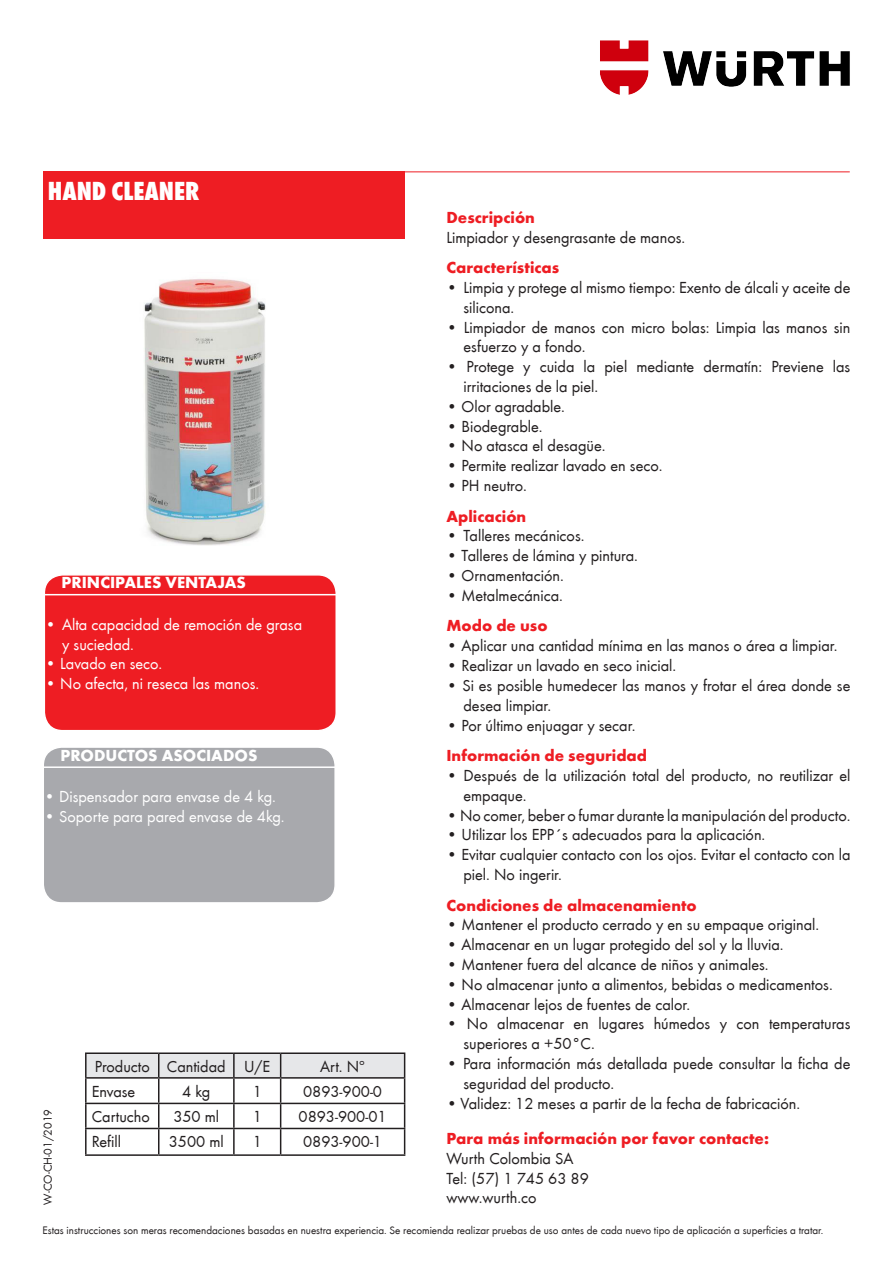
<style>
.page{position:relative;width:893px;height:1263px;background:#fff}
.page>*{position:absolute;margin:0;border:0;box-sizing:border-box;transform-origin:0 0}
.t1{font:800 condensed 27px "Wuerth";color:#fff}
.t2{font:16.5px/19.8px "Wuerth";color:#231f20}
.t3{font:16.5px/19.8px "Wuerth";color:#fff}
.t4{font:700 16.5px "Wuerth";color:#ee1d23}
.t5{font:700 16.5px "Wuerth";color:#fff}
.t6{font:12px "Wuerth";color:#231f20}
.t7{font:11.25px "Wuerth";color:#231f20}
</style>
<div class="page">
<img style="left:600px;top:40px;width:250px;height:55px">
<div style="left:43px;top:172px;width:362px;height:67px;background:#ee1d23"></div>
<hr style="left:358px;top:171px;width:492px;height:1px;background:#ee1d23">
<hr style="left:85px;top:1052px;width:74px;height:2px;background:#231f20">
<hr style="left:85px;top:1054px;width:2px;height:23px;background:#231f20">
<hr style="left:159px;top:1052px;width:75px;height:2px;background:#231f20">
<hr style="left:234px;top:1052px;width:47px;height:2px;background:#231f20">
<hr style="left:281px;top:1052px;width:124px;height:2px;background:#231f20">
<hr style="left:85px;top:1077px;width:74px;height:2px;background:#231f20">
<hr style="left:85px;top:1079px;width:2px;height:24px;background:#231f20">
<hr style="left:85px;top:1103px;width:74px;height:1px;background:#231f20">
<hr style="left:85px;top:1104px;width:2px;height:24px;background:#231f20">
<hr style="left:85px;top:1128px;width:74px;height:1px;background:#231f20">
<hr style="left:85px;top:1129px;width:2px;height:25px;background:#231f20">
<svg style="left:86px;top:1053px;width:319px;height:101px"></svg>
<hr style="left:85px;top:1154px;width:74px;height:2px;background:#231f20">
<hr style="left:159px;top:1154px;width:75px;height:2px;background:#231f20">
<hr style="left:234px;top:1154px;width:47px;height:2px;background:#231f20">
<hr style="left:281px;top:1154px;width:124px;height:2px;background:#231f20">
<div style="left:43px;top:747px;width:292px;height:156px;background:#a8a9ad;border-radius:18px"></div>
<div style="left:43px;top:746px;width:293px;height:158px;border:2px solid #fff;border-radius:18px"></div>
<div style="left:44px;top:575px;width:292px;height:156px;background:#ee1d23;border-radius:18px"></div>
<div style="left:44px;top:574px;width:293px;height:157px;border:2px solid #fff;border-radius:18px"></div>
<hr style="left:43px;top:766px;width:293px;height:2px;background:#fff">
<hr style="left:44px;top:594px;width:293px;height:1px;background:#fff">
<img style="left:144px;top:279px;width:122px;height:267px">
<p class="t1" style="left:48px;top:172px;width:153px">HAND CLEANER</p>
<p class="t5" style="left:62px;top:571px;width:186px">PRINCIPALES VENTAJAS</p>
<p class="t3" style="left:62px;top:613px;width:242px;text-indent:-17px">• Alta capacidad de remoción de grasa y suciedad.</p>
<p class="t3" style="left:45px;top:653px;width:119px">• Lavado en seco.</p>
<p class="t3" style="left:45px;top:673px;width:216px">• No afecta, ni reseca las manos.</p>
<p class="t5" style="left:61px;top:743px;width:198px">PRODUCTOS ASOCIADOS</p>
<p class="t3" style="left:44px;top:786px;width:234px">• Dispensador para envase de 4 kg.</p>
<p class="t3" style="left:44px;top:805px;width:242px">• Soporte para pared envase de 4kg.</p>
<p class="t6" style="left:40px;top:1205px;width:97px;rotate:-90deg">W-CO-CH-01/2019</p>
<p class="t2" style="left:95px;top:1056px;width:57px">Producto</p>
<p class="t2" style="left:167px;top:1056px;width:60px">Cantidad</p>
<p class="t2" style="left:244px;top:1056px;width:28px">U/E</p>
<p class="t2" style="left:320px;top:1056px;width:46px">Art. Nº</p>
<p class="t2" style="left:92px;top:1080px;width:45px">Envase</p>
<p class="t2" style="left:182px;top:1080px;width:30px">4 kg</p>
<p class="t2" style="left:253px;top:1080px;width:11px">1</p>
<p class="t2" style="left:303px;top:1080px;width:80px">0893-900-0</p>
<p class="t2" style="left:92px;top:1106px;width:60px">Cartucho</p>
<p class="t2" style="left:173px;top:1106px;width:47px">350 ml</p>
<p class="t2" style="left:253px;top:1106px;width:11px">1</p>
<p class="t2" style="left:299px;top:1106px;width:90px">0893-900-01</p>
<p class="t2" style="left:92px;top:1131px;width:31px">Refill</p>
<p class="t2" style="left:169px;top:1131px;width:56px">3500 ml</p>
<p class="t2" style="left:253px;top:1131px;width:11px">1</p>
<p class="t2" style="left:303px;top:1131px;width:80px">0893-900-1</p>
<p class="t4" style="left:446px;top:205px;width:90px">Descripción</p>
<p class="t2" style="left:446px;top:226px;width:240px">Limpiador y desengrasante de manos.</p>
<p class="t4" style="left:446px;top:256px;width:114px">Características</p>
<p class="t2" style="left:463px;top:277px;width:388px;text-indent:-17px">• Limpia y protege al mismo tiempo: Exento de álcali y aceite de silicona.</p>
<p class="t2" style="left:463px;top:316px;width:388px;text-indent:-17px">• Limpiador de manos con micro bolas: Limpia las manos sin esfuerzo y a fondo.</p>
<p class="t2" style="left:463px;top:356px;width:388px;text-indent:-17px">• Protege y cuida la piel mediante dermatín: Previene las irritaciones de la piel.</p>
<p class="t2" style="left:446px;top:396px;width:120px">• Olor agradable.</p>
<p class="t2" style="left:446px;top:415px;width:98px">• Biodegrable.</p>
<p class="t2" style="left:446px;top:435px;width:160px">• No atasca el desagüe.</p>
<p class="t2" style="left:446px;top:455px;width:218px">• Permite realizar lavado en seco.</p>
<p class="t2" style="left:446px;top:475px;width:82px">• PH neutro.</p>
<p class="t4" style="left:446px;top:504px;width:81px">Aplicación</p>
<p class="t2" style="left:446px;top:525px;width:140px">• Talleres mecánicos.</p>
<p class="t2" style="left:446px;top:545px;width:193px">• Talleres de lámina y pintura.</p>
<p class="t2" style="left:446px;top:565px;width:119px">• Ornamentación.</p>
<p class="t2" style="left:446px;top:585px;width:118px">• Metalmecánica.</p>
<p class="t4" style="left:446px;top:614px;width:103px">Modo de uso</p>
<p class="t2" style="left:446px;top:635px;width:393px">• Aplicar una cantidad mínima en las manos o área a limpiar.</p>
<p class="t2" style="left:446px;top:655px;width:231px">• Realizar un lavado en seco inicial.</p>
<p class="t2" style="left:463px;top:675px;width:388px;text-indent:-17px">• Si es posible humedecer las manos y frotar el área donde se desea limpiar.</p>
<p class="t2" style="left:446px;top:714px;width:190px">• Por último enjuagar y secar.</p>
<p class="t4" style="left:446px;top:743px;width:202px">Información de seguridad</p>
<p class="t2" style="left:463px;top:765px;width:388px;text-indent:-17px">• Después de la utilización total del producto, no reutilizar el empaque.</p>
<p class="t2" style="left:446px;top:804px;width:405px">• No comer, beber o fumar durante la manipulación del producto.</p>
<p class="t2" style="left:446px;top:824px;width:320px">• Utilizar los EPP´s adecuados para la aplicación.</p>
<p class="t2" style="left:463px;top:844px;width:388px;text-indent:-17px">• Evitar cualquier contacto con los ojos. Evitar el contacto con la piel. No ingerir.</p>
<p class="t4" style="left:446px;top:893px;width:252px">Condiciones de almacenamiento</p>
<p class="t2" style="left:446px;top:914px;width:374px">• Mantener el producto cerrado y en su empaque original.</p>
<p class="t2" style="left:446px;top:934px;width:339px">• Almacenar en un lugar protegido del sol y la lluvia.</p>
<p class="t2" style="left:446px;top:954px;width:324px">• Mantener fuera del alcance de niños y animales.</p>
<p class="t2" style="left:446px;top:973px;width:388px">• No almacenar junto a alimentos, bebidas o medicamentos.</p>
<p class="t2" style="left:446px;top:993px;width:245px">• Almacenar lejos de fuentes de calor.</p>
<p class="t2" style="left:463px;top:1013px;width:388px;text-indent:-17px">• No almacenar en lugares húmedos y con temperaturas superiores a +50°C.</p>
<p class="t2" style="left:463px;top:1053px;width:388px;text-indent:-17px">• Para información más detallada puede consultar la ficha de seguridad del producto.</p>
<p class="t2" style="left:446px;top:1092px;width:355px">• Validez: 12 meses a partir de la fecha de fabricación.</p>
<p class="t4" style="left:446px;top:1126px;width:324px">Para más información por favor contacte:</p>
<p class="t2" style="left:446px;top:1147px;width:128px">Wurth Colombia SA</p>
<p class="t2" style="left:446px;top:1167px;width:144px">Tel: (57) 1 745 63 89</p>
<p class="t2" style="left:446px;top:1187px;width:91px">www.wurth.co</p>
<p class="t7" style="left:43px;top:1222px;width:782px">Estas instrucciones son meras recomendaciones basadas en nuestra experiencia. Se recomienda realizar pruebas de uso antes de cada nuevo tipo de aplicación a superficies a tratar.</p>
</div>
